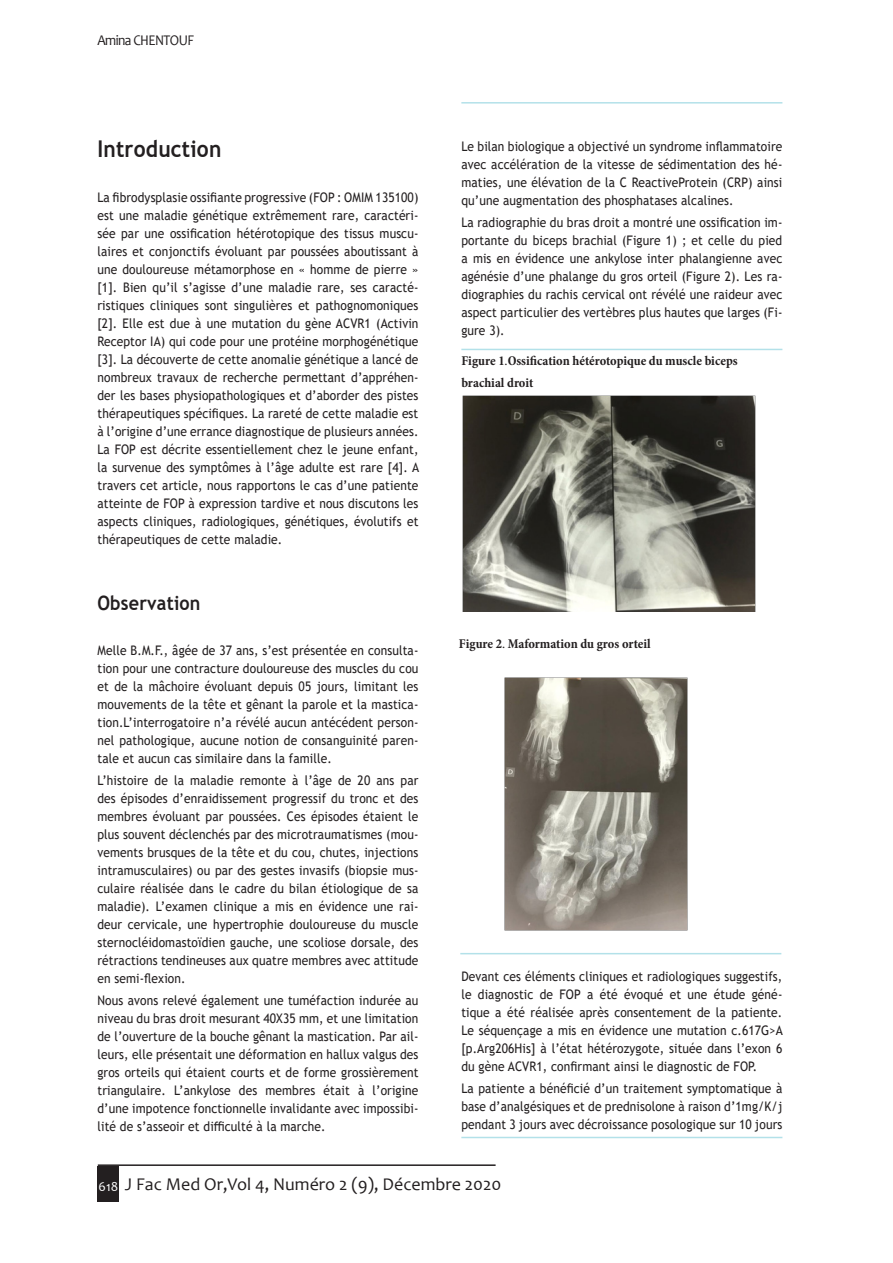
<style>
.page{position:relative;width:893px;height:1263px;background:#fff}
.page>*{position:absolute;margin:0;border:0;box-sizing:border-box;transform-origin:0 0}
.t1{font:700 23.1px "Trebuchet MS";letter-spacing:.01em;color:#231f20;scale:.91 1}
.t2{font:700 19.8px "Trebuchet MS";letter-spacing:.01em;color:#231f20;scale:.91 1}
.t3{font:18px "Candara";color:#231f20}
.t4{font:14.85px "Candara";letter-spacing:-.04em;color:#231f20;scale:.91 1}
.t5{font:700 condensed 13.5px "Minion Pro";letter-spacing:-.005em;color:#231f20}
.t6{font:13.2px/18px "Trebuchet MS";letter-spacing:.01em;color:#231f20;text-align:justify;scale:.91 1}
.s1{font-weight:400;font-stretch:normal}
.s2{font-size:13.5px;color:#fff}
</style>
<div class="page">
<div style="left:98px;top:1166px;width:21px;height:36px;background:#231f20"></div>
<hr style="left:98px;top:1164px;width:398px;height:2px;background:#231f20">
<hr style="left:461px;top:1137px;width:321px;height:1px;background:#b3e1e9">
<hr style="left:460px;top:953px;width:321px;height:1px;background:#b3e1e9">
<hr style="left:461px;top:102px;width:321px;height:2px;background:#b3e1e9">
<img style="left:462px;top:395px;width:293px;height:217px">
<img style="left:504px;top:678px;width:184px;height:253px">
<hr style="left:461px;top:349px;width:321px;height:1px;background:#b3e1e9">
<p class="t4" style="left:97px;top:30px;width:108px">Amina CHENTOUF</p>
<p class="t1" style="left:97px;top:134px;width:138px">Introduction</p>
<p class="t6" style="left:97px;top:188px;width:355px">La fibrodysplasie ossifiante progressive (FOP : OMIM 135100) est une maladie génétique extrêmement rare, caractéri&shy;sée par une ossification hétérotopique des tissus muscu&shy;laires et conjonctifs évoluant par poussées aboutissant à une douloureuse métamorphose en « homme de pierre » [1]. Bien qu’il s’agisse d’une maladie rare, ses caracté&shy;ristiques cliniques sont singulières et pathognomoniques [2]. Elle est due à une mutation du gène ACVR1 (Activin Receptor IA) qui code pour une protéine morphogénétique [3]. La découverte de cette anomalie génétique a lancé de nombreux travaux de recherche permettant d’appréhen&shy;der les bases physiopathologiques et d’aborder des pistes thérapeutiques spécifiques. La rareté de cette maladie est à l’origine d’une errance diagnostique de plusieurs années.<br>La FOP est décrite essentiellement chez le jeune enfant, la survenue des symptômes à l’âge adulte est rare [4]. A travers cet article, nous rapportons le cas d’une patiente atteinte de FOP à expression tardive et nous discutons les aspects cliniques, radiologiques, génétiques, évolutifs et thérapeutiques de cette maladie.</p>
<p class="t2" style="left:97px;top:591px;width:115px">Observation</p>
<p class="t6" style="left:97px;top:641px;width:354px">Melle B.M.F., âgée de 37 ans, s’est présentée en consulta&shy;tion pour une contracture douloureuse des muscles du cou et de la mâchoire évoluant depuis 05 jours, limitant les mouvements de la tête et gênant la parole et la mastica&shy;tion.L’interrogatoire n’a révélé aucun antécédent person&shy;nel pathologique, aucune notion de consanguinité paren&shy;tale et aucun cas similaire dans la famille.</p>
<p class="t6" style="left:97px;top:771px;width:354px">L’histoire de la maladie remonte à l’âge de 20 ans par des épisodes d’enraidissement progressif du tronc et des membres évoluant par poussées. Ces épisodes étaient le plus souvent déclenchés par des microtraumatismes (mou&shy;vements brusques de la tête et du cou, chutes, injections intramusculaires) ou par des gestes invasifs (biopsie mus&shy;culaire réalisée dans le cadre du bilan étiologique de sa maladie). L’examen clinique a mis en évidence une rai&shy;deur cervicale, une hypertrophie douloureuse du muscle sternocléidomastoïdien gauche, une scoliose dorsale, des rétractions tendineuses aux quatre membres avec attitude en semi-flexion.</p>
<p class="t6" style="left:97px;top:992px;width:354px">Nous avons relevé également une tuméfaction indurée au niveau du bras droit mesurant 40X35 mm, et une limitation de l’ouverture de la bouche gênant la mastication. Par ail&shy;leurs, elle présentait une déformation en hallux valgus des gros orteils qui étaient courts et de forme grossièrement triangulaire. L’ankylose des membres était à l’origine d’une impotence fonctionnelle invalidante avec impossibi&shy;lité de s’asseoir et difficulté à la marche.</p>
<p class="t6" style="left:461px;top:137px;width:354px">Le bilan biologique a objectivé un syndrome inflammatoire avec accélération de la vitesse de sédimentation des hé&shy;maties, une élévation de la C ReactiveProtein (CRP) ainsi qu’une augmentation des phosphatases alcalines.</p>
<p class="t6" style="left:461px;top:214px;width:354px">La radiographie du bras droit a montré une ossification im&shy;portante du biceps brachial (Figure 1) ; et celle du pied a mis en évidence une ankylose inter phalangienne avec agénésie d’une phalange du gros orteil (Figure 2). Les ra&shy;diographies du rachis cervical ont révélé une raideur avec aspect particulier des vertèbres plus hautes que larges (Fi&shy;gure 3).</p>
<p class="t5" style="left:461px;top:351px;width:278px">Figure 1<span class="s1">.</span>Ossification hétérotopique du muscle biceps</p>
<p class="t5" style="left:461px;top:373px;width:73px">brachial droit</p>
<p class="t5" style="left:459px;top:635px;width:193px">Figure 2<span class="s1">.</span> Maformation du gros orteil</p>
<p class="t6" style="left:461px;top:967px;width:355px">Devant ces éléments cliniques et radiologiques suggestifs, le diagnostic de FOP a été évoqué et une étude géné&shy;tique a été réalisée après consentement de la patiente.<br>Le séquençage a mis en évidence une mutation c.617G&gt;A [p.Arg206His] à l’état hétérozygote, située dans l’exon 6 du gène ACVR1, confirmant ainsi le diagnostic de FOP.</p>
<p class="t6" style="left:461px;top:1079px;width:354px">La patiente a bénéficié d’un traitement symptomatique à base d’analgésiques et de prednisolone à raison d’1mg/K/j pendant 3 jours avec décroissance posologique sur 10 jours</p>
<p class="t3" style="left:99px;top:1173px;width:404px"><span class="s2">618</span> J Fac Med Or,Vol 4, Numéro 2 (9), Décembre 2020</p>
</div>
